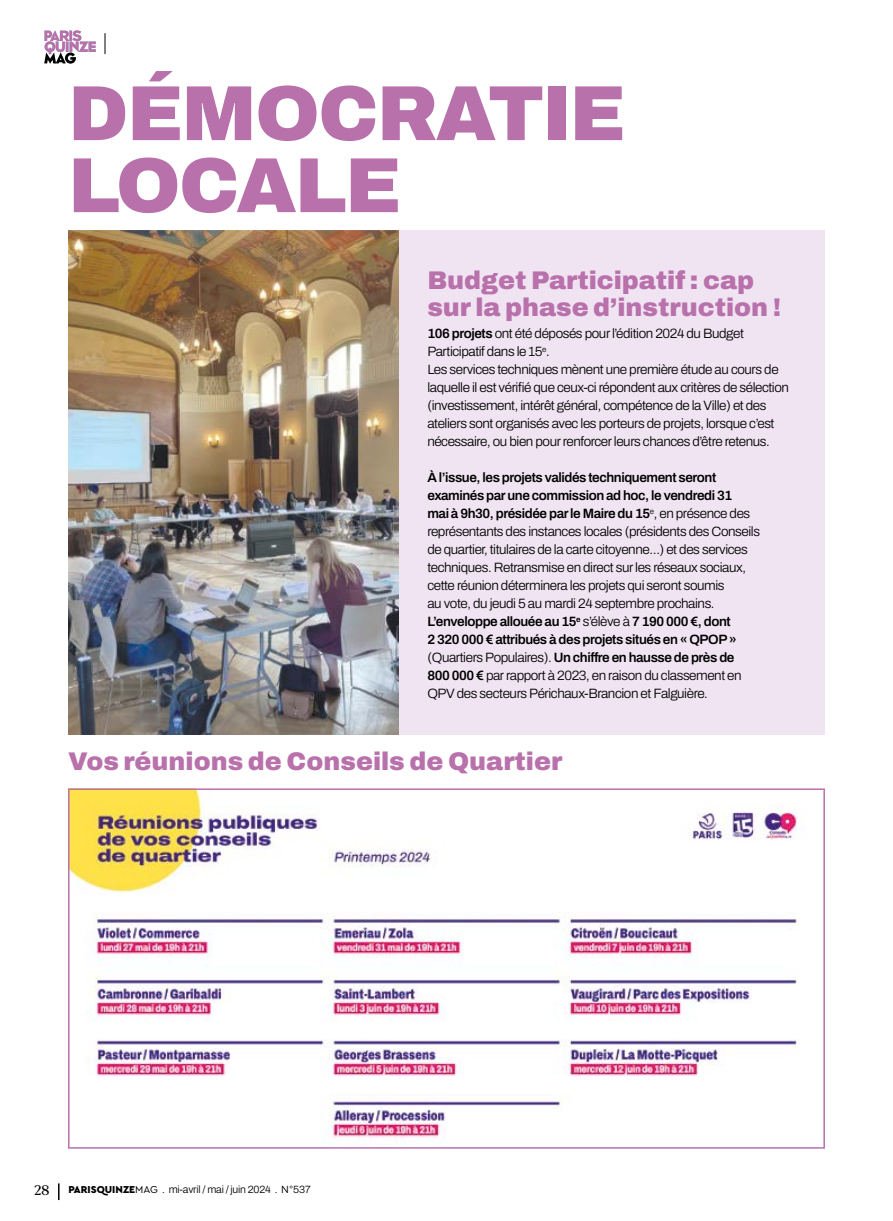
<style>
.page{position:relative;width:893px;height:1221px;background:#fff}
.page>*{position:absolute;margin:0;border:0;box-sizing:border-box;transform-origin:0 0}
.t1{font:900 78px/72px "Archivo";letter-spacing:-.025em;color:#b971ac}
.t2{font:900 25.5px/27px "Archivo";color:#b971ac}
.t3{font:300 13.5px/18px "Archivo";letter-spacing:-.03em;color:#000}
.t4{font:13.5px "Larken";color:#000}
.t5{font:300 10.5px "Archivo";letter-spacing:-.02em;color:#000}
.s1{font-weight:600}
.s2{font-family:"Cera PRO";font-weight:900}
.s3{font-family:"Cera PRO";font-weight:400}
</style>
<div class="page">
<svg style="left:105px;top:33px;width:1px;height:21px"></svg>
<svg style="left:58px;top:1183px;width:2px;height:16px"></svg>
<svg style="left:44px;top:30px;width:52px;height:34px"></svg>
<img style="left:68px;top:230px;width:332px;height:504px">
<div style="left:400px;top:230px;width:425px;height:504px;background:#f0e4f2"></div>
<img style="left:71px;top:791px;width:726px;height:353px">
<div style="left:68px;top:788px;width:757px;height:360px;border:2px solid #b971ac"></div>
<h1 class="t1" style="left:68px;top:77px;width:559px">DÉMOCRATIE<br>LOCALE</h1>
<h2 class="t2" style="left:427px;top:266px;width:355px">Budget Participatif : cap sur la phase d’instruction !</h2>
<p class="t3" style="left:427px;top:324px;width:363px"><span class="s1">106 projets</span> ont été déposés pour l’édition 2024 du Budget Participatif dans le 15<sup>e</sup>.<br>Les services techniques mènent une première étude au cours de laquelle il est vérifié que ceux-ci répondent aux critères de sélection (investissement, intérêt général, compétence de la Ville) et des ateliers sont organisés avec les porteurs de projets, lorsque c’est nécessaire, ou bien pour renforcer leurs chances d’être retenus.</p>
<p class="t3" style="left:427px;top:468px;width:334px"><span class="s1">À l’issue, les projets validés techniquement seront examinés par une commission ad hoc, le vendredi 31<br>mai à 9h30, présidée par le Maire du 15</span><sup>e</sup>, en présence des représentants des instances locales (présidents des Conseils de quartier, titulaires de la carte citoyenne…) et des services techniques. Retransmise en direct sur les réseaux sociaux, cette réunion déterminera les projets qui seront soumis<br>au vote, du jeudi 5 au mardi 24 septembre prochains.<br><span class="s1">L’enveloppe allouée au 15</span><sup>e</sup> s’élève à <span class="s1">7 190 000 €, dont<br>2 320 000 € attribués à des projets situés en « QPOP » </span>(Quartiers Populaires). <span class="s1">Un chiffre en hausse de près de 800 000 €</span> par rapport à 2023, en raison du classement en QPV des secteurs Périchaux-Brancion et Falguière.</p>
<h2 class="t2" style="left:68px;top:748px;width:496px">Vos réunions de Conseils de Quartier</h2>
<p class="t4" style="left:34px;top:1181px;width:17px">28</p>
<p class="t5" style="left:68px;top:1181px;width:244px"><span class="s2">PARISQUINZE</span><span class="s3">MAG</span> . mi-avril / mai / juin 2024 . N°537</p>
</div>
